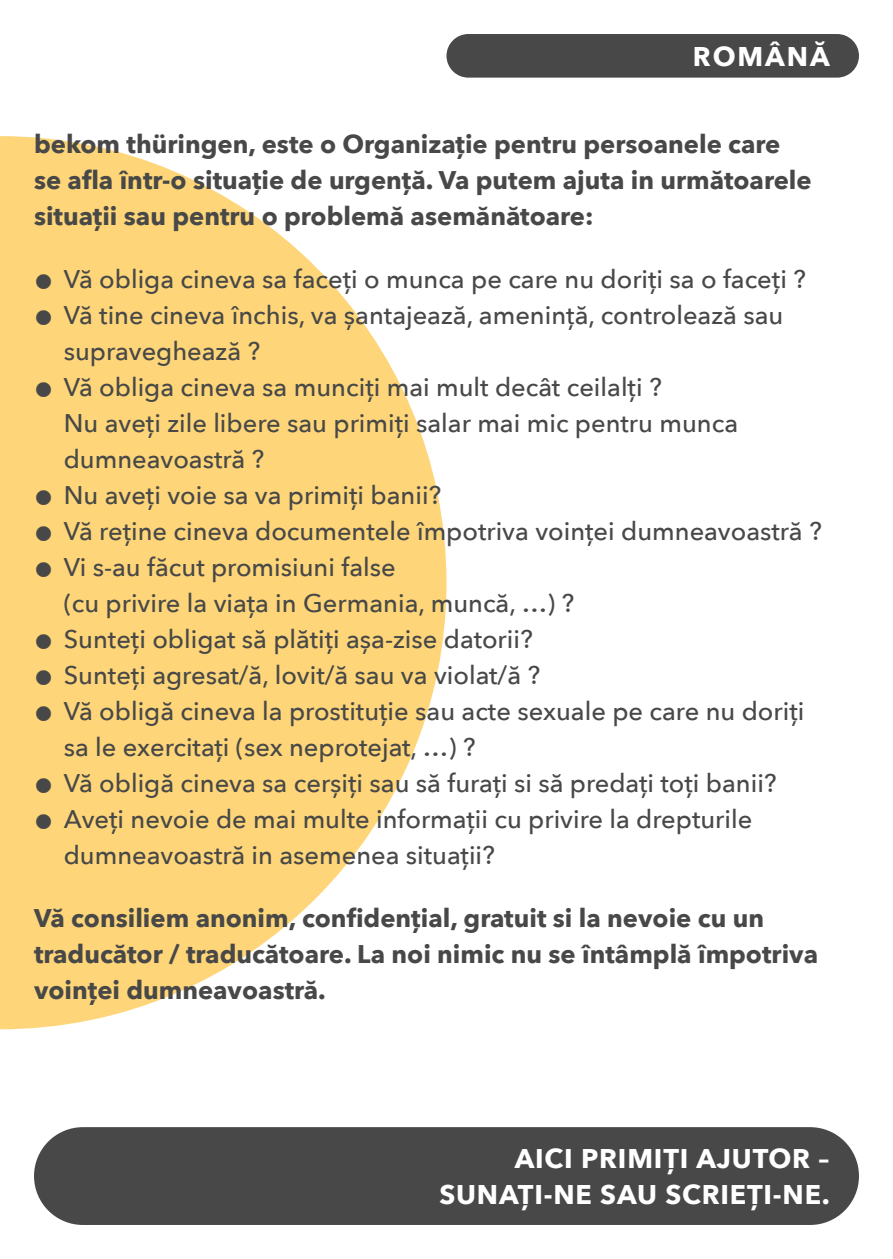
<style>
.page{position:relative;width:893px;height:1259px;background:#fff}
.page>*{position:absolute;margin:0;border:0;box-sizing:border-box;transform-origin:0 0}
.t1{font:700 27px/36px "Avenir Next";letter-spacing:.03em;color:#fff;text-align:right}
.t2{font:500 25.5px/36px "Avenir Next";color:#474847}
.t3{font:700 25.5px/36px "Avenir Next";color:#474847}
</style>
<div class="page">
<div style="left:446px;top:34px;width:413px;height:44px;background:#474847;border-radius:22px"></div>
<div style="left:34px;top:1127px;width:825px;height:98px;background:#474847;border-radius:49px"></div>
<svg style="left:1px;top:136px;width:445px;height:893px;fill:#fed679"></svg>
<svg style="left:0;top:136px;width:1px;height:893px"></svg>
<p class="t1" style="left:693px;top:38px;width:138px">ROMÂNĂ</p>
<p class="t3" style="left:34px;top:126px;width:779px">bekom thüringen, este o Organizație pentru persoanele care se afla într-o situație de urgență. Va putem ajuta in următoarele situații sau pentru o problemă asemănătoare:</p>
<p class="t2" style="left:34px;top:260px;width:773px">● Vă obliga cineva sa faceți o munca pe care nu doriți sa o faceți ?</p>
<p class="t2" style="left:64px;top:296px;width:721px;text-indent:-30px">● Vă tine cineva închis, va șantajează, amenință, controlează sau supraveghează ?</p>
<p class="t2" style="left:64px;top:368px;width:676px;text-indent:-30px">● Vă obliga cineva sa munciți mai mult decât ceilalți ?<br>Nu aveți zile libere sau primiți salar mai mic pentru munca dumneavoastră ?</p>
<p class="t2" style="left:34px;top:476px;width:409px">● Nu aveți voie sa va primiți banii?</p>
<p class="t2" style="left:34px;top:512px;width:789px">● Vă reține cineva documentele împotriva voinței dumneavoastră ?</p>
<p class="t2" style="left:64px;top:548px;width:512px;text-indent:-30px">● Vi s-au făcut promisiuni false<br>(cu privire la viața in Germania, muncă, …) ?</p>
<p class="t2" style="left:34px;top:620px;width:500px">● Sunteți obligat să plătiți așa-zise datorii?</p>
<p class="t2" style="left:34px;top:656px;width:508px">● Sunteți agresat/ă, lovit/ă sau va violat/ă ?</p>
<p class="t2" style="left:64px;top:692px;width:742px;text-indent:-30px">● Vă obligă cineva la prostituție sau acte sexuale pe care nu doriți sa le exercitați (sex neprotejat, …) ?</p>
<p class="t2" style="left:34px;top:764px;width:744px">● Vă obligă cineva sa cerșiți sau să furați si să predați toți banii?</p>
<p class="t2" style="left:64px;top:800px;width:690px;text-indent:-30px">● Aveți nevoie de mai multe informații cu privire la drepturile dumneavoastră in asemenea situații?</p>
<p class="t3" style="left:34px;top:900px;width:786px">Vă consiliem anonim, confidențial, gratuit si la nevoie cu un traducător / traducătoare. La noi nimic nu se întâmplă împotriva voinței dumneavoastră.</p>
<p class="t1" style="left:439px;top:1139px;width:392px">AICI PRIMIȚI AJUTOR –<br>SUNAȚI-NE SAU SCRIEȚI-NE.</p>
</div>
